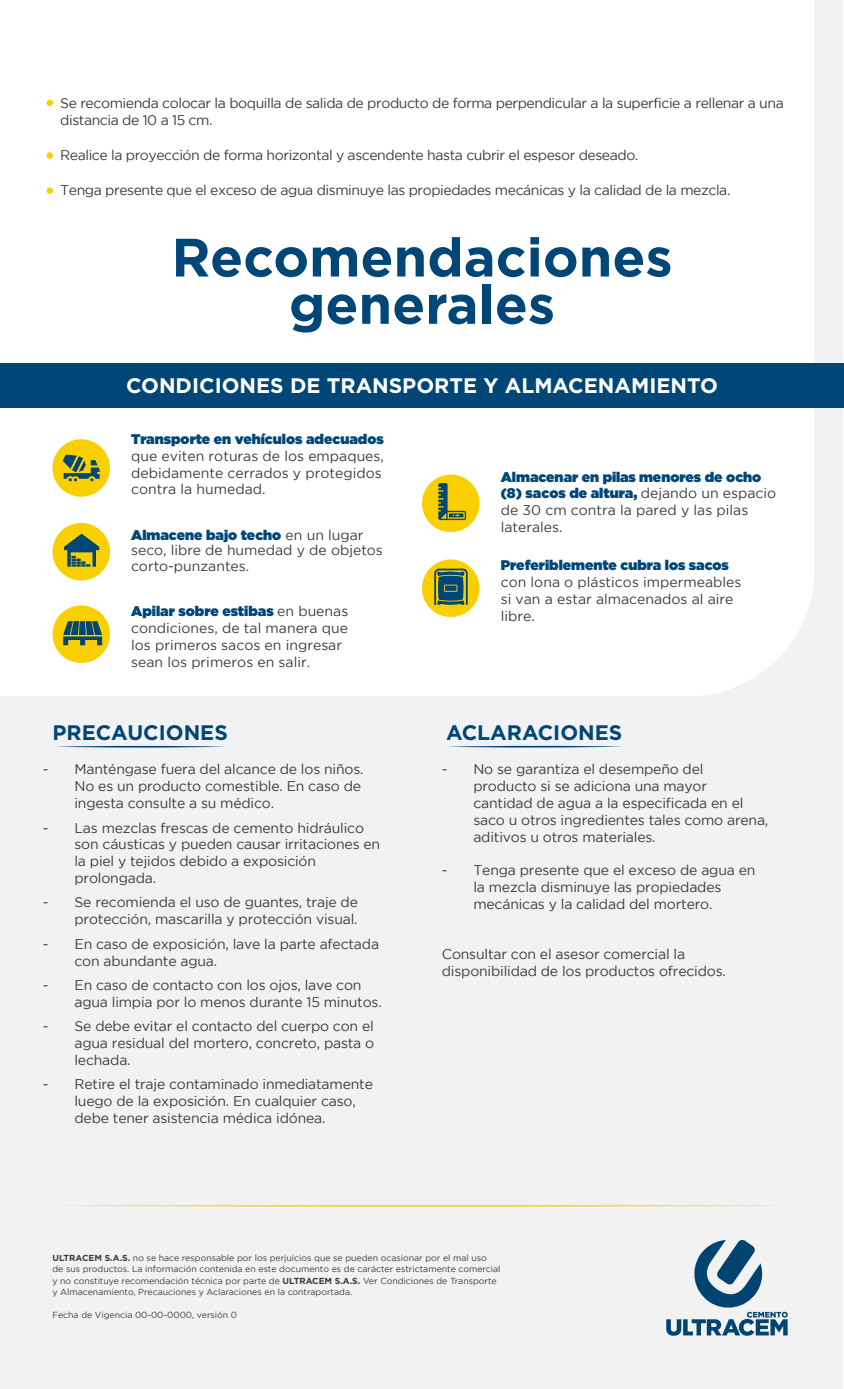
<style>
.page{position:relative;width:844px;height:1389px;background:#fff}
.page>*{position:absolute;margin:0;border:0;box-sizing:border-box;transform-origin:0 0}
.t1{font:700 53.9px/47.2px "Gotham";color:#004777;text-align:center}
.t2{font:700 21px "Gotham";color:#fff}
.t3{font:700 21px "Gotham";color:#004777}
.t4{font:14px/16.8px "Gotham";letter-spacing:-.015em;color:#3c3c3b}
.t5{font:900 14px "Gotham";color:#004777}
.t6{font:8.75px/11.4px "Gotham";color:#3c3c3b}
.s1{font-weight:900;color:#004777}
.s2{font-weight:400;color:#3c3c3b}
.s3{font-weight:700}
</style>
<div class="page">
<div style="left:0;top:0;width:842px;height:1389px;background:#f2f2f2"></div>
<div style="left:0;top:0;width:814px;height:696px;background:#fff"></div>
<svg style="left:666px;top:1239px;width:121px;height:97px"></svg>
<svg style="left:58px;top:1205px;width:728px;height:2px"></svg>
<svg style="left:47px;top:100px;width:6px;height:6px"></svg>
<div style="left:47px;top:152px;width:6px;height:7px;background:#fad000;border-radius:50%"></div>
<div style="left:47px;top:187px;width:6px;height:7px;background:#fad000;border-radius:50%"></div>
<div style="left:0;top:364px;width:843px;height:44px;background:#004777"></div>
<div style="left:52px;top:439px;width:58px;height:58px;background:#facf00;border-radius:50%"></div>
<svg style="left:63px;top:455px;width:37px;height:26px"></svg>
<div style="left:52px;top:605px;width:58px;height:58px;background:#facf00;border-radius:50%"></div>
<div style="left:52px;top:523px;width:58px;height:57px;background:#facf00;border-radius:50%"></div>
<svg style="left:64px;top:534px;width:35px;height:33px"></svg>
<svg style="left:63px;top:621px;width:39px;height:24px"></svg>
<div style="left:422px;top:475px;width:57px;height:57px;background:#facf00;border-radius:50%"></div>
<svg style="left:438px;top:483px;width:28px;height:37px"></svg>
<div style="left:422px;top:559px;width:57px;height:58px;background:#facf00;border-radius:50%"></div>
<svg style="left:434px;top:568px;width:34px;height:37px"></svg>
<svg style="left:55px;top:746px;width:171px;height:2px"></svg>
<svg style="left:447px;top:746px;width:176px;height:2px"></svg>
<p class="t4" style="left:60px;top:94px;width:725px;line-height:17.5px">Se recomienda colocar la boquilla de salida de producto de forma perpendicular a la superficie a rellenar a una distancia de 10 a 15 cm.</p>
<p class="t4" style="left:60px;top:147px;width:579px">Realice la proyección de forma horizontal y ascendente hasta cubrir el espesor deseado.</p>
<p class="t4" style="left:60px;top:182px;width:671px">Tenga presente que el exceso de agua disminuye las propiedades mecánicas y la calidad de la mezcla.</p>
<h1 class="t1" style="left:171px;top:232px;width:502px">Recomendaciones generales</h1>
<h2 class="t2" style="left:126px;top:374px;width:593px">CONDICIONES DE TRANSPORTE Y ALMACENAMIENTO</h2>
<p class="t5" style="left:131px;top:429px;width:254px">Transporte en vehículos adecuados</p>
<p class="t4" style="left:131px;top:447px;width:254px">que eviten roturas de los empaques, debidamente cerrados y protegidos contra la humedad.</p>
<p class="t4" style="left:131px;top:527px;width:253px;line-height:15.8px"><span class="s1">Almacene bajo techo</span> en un lugar seco, libre de humedad y de objetos corto-punzantes.</p>
<p class="t4" style="left:500px;top:468px;width:277px"><span class="s1">Almacenar en pilas menores de ocho (8) sacos de altura,</span> dejando un espacio de 30 cm contra la pared y las pilas laterales.</p>
<p class="t5" style="left:500px;top:555px;width:229px">Preferiblemente cubra los sacos</p>
<p class="t4" style="left:500px;top:573px;width:242px">con lona o plásticos impermeables si van a estar almacenados al aire</p>
<p class="t5" style="left:131px;top:601px;width:218px">Apilar sobre estibas <span class="s2">en buenas</span></p>
<p class="t4" style="left:500px;top:607px;width:36px">libre.</p>
<p class="t4" style="left:131px;top:620px;width:218px">condiciones, de tal manera que los primeros sacos en ingresar sean los primeros en salir.</p>
<h2 class="t3" style="left:52px;top:720px;width:177px">PRECAUCIONES</h2>
<h2 class="t3" style="left:446px;top:720px;width:178px">ACLARACIONES</h2>
<p class="t4" style="left:74px;top:761px;width:290px;text-indent:-32px">- Manténgase fuera del alcance de los niños.<br>No es un producto comestible. En caso de ingesta consulte a su médico.</p>
<p class="t4" style="left:74px;top:819px;width:307px;text-indent:-32px">- Las mezclas frescas de cemento hidráulico son cáusticas y pueden causar irritaciones en la piel y tejidos debido a exposición prolongada.</p>
<p class="t4" style="left:43px;top:894px;width:316px;text-align:right">- Se recomienda el uso de guantes, traje de protección, mascarilla y protección visual.</p>
<p class="t4" style="left:74px;top:935px;width:306px;text-indent:-32px">- En caso de exposición, lave la parte afectada con abundante agua.</p>
<p class="t4" style="left:74px;top:976px;width:309px;text-indent:-32px">- En caso de contacto con los ojos, lave con agua limpia por lo menos durante 15 minutos.</p>
<p class="t4" style="left:74px;top:1018px;width:301px;text-align:justify;text-indent:-32px">- Se debe evitar el contacto del cuerpo con el agua residual del mortero, concreto, pasta o lechada.</p>
<p class="t4" style="left:74px;top:1076px;width:300px;text-indent:-32px">- Retire el traje contaminado inmediatamente luego de la exposición. En cualquier caso, debe tener asistencia médica idónea.</p>
<p class="t4" style="left:473px;top:761px;width:296px;text-indent:-32px">- No se garantiza el desempeño del producto si se adiciona una mayor cantidad de agua a la especificada en el saco u otros ingredientes tales como arena, aditivos u otros materiales.</p>
<p class="t4" style="left:473px;top:862px;width:283px;text-indent:-32px">- Tenga presente que el exceso de agua en la mezcla disminuye las propiedades mecánicas y la calidad del mortero.</p>
<p class="t4" style="left:442px;top:946px;width:285px">Consultar con el asesor comercial la disponibilidad de los productos ofrecidos.</p>
<p class="t6" style="left:52px;top:1252px;width:449px"><span class="s3">ULTRACEM S.A.S.</span> no se hace responsable por los perjuicios que se pueden ocasionar por el mal uso<br>de sus productos. La información contenida en este documento es de carácter estrictamente comercial y no constituye recomendación técnica por parte de <span class="s3">ULTRACEM S.A.S.</span> Ver Condiciones de Transporte y Almacenamiento, Precauciones y Aclaraciones en la contraportada.</p>
<p class="t6" style="left:52px;top:1309px;width:186px">Fecha de Vigencia 00-00-0000, versión 0</p>
</div>
